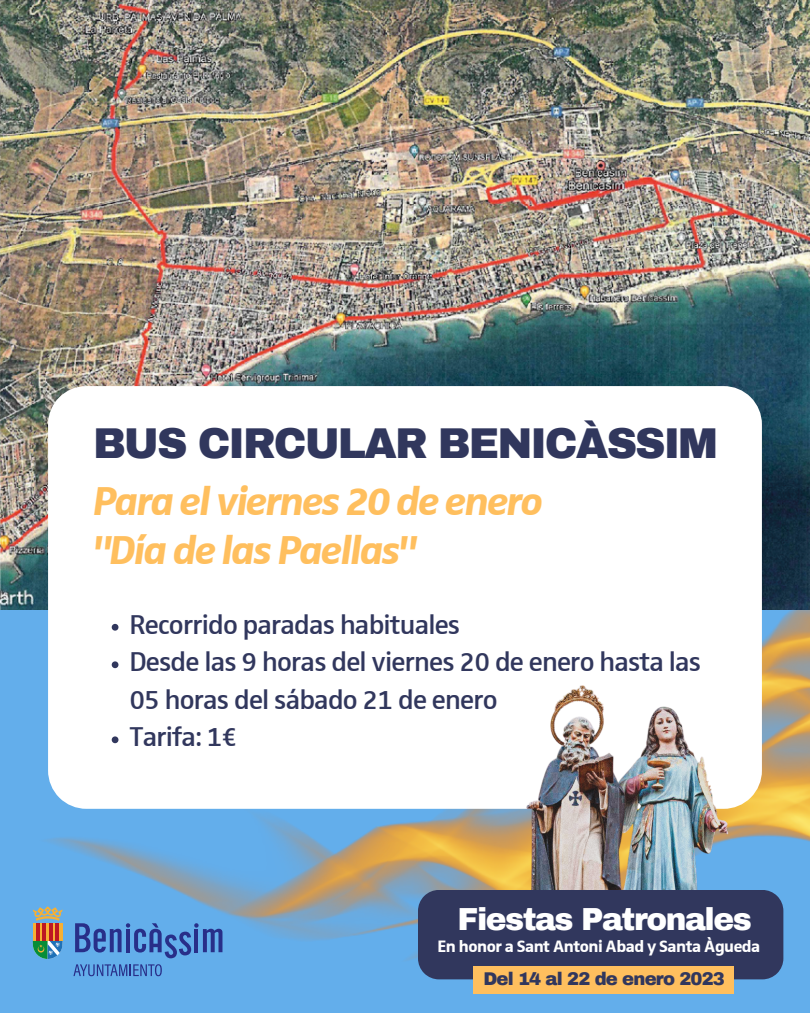
<style>
.page{position:relative;width:810px;height:1013px;background:#fff}
.page>*{position:absolute;margin:0;border:0;box-sizing:border-box;transform-origin:0 0}
.t1{font:900 42.2px "Archivo";letter-spacing:-.045em;color:#31375d}
.t2{font:italic 700 41.5px/48.8px "Sennheiser";letter-spacing:-.045em;color:#ffbf5e}
.t3{font:900 31.2px "Archivo";letter-spacing:-.045em;color:#fff}
.t4{font:600 28px/37.5px "Sennheiser";letter-spacing:-.03em;color:#31375d}
.t5{font:900 18px "Archivo";letter-spacing:-.045em;color:#31375d}
.t6{font:700 17px "Sennheiser";letter-spacing:-.03em;color:#fff}
</style>
<div class="page">
<div style="left:0;top:0;width:810px;height:1012px;background:#63aeeb"></div>
<img style="left:33px;top:609px;width:777px;height:353px">
<img style="left:0;top:0;width:810px;height:609px">
<div style="left:48px;top:386px;width:714px;height:422px;background:#fff"></div>
<svg style="left:112px;top:624px;width:6px;height:6px"></svg>
<svg style="left:112px;top:661px;width:6px;height:7px"></svg>
<svg style="left:112px;top:736px;width:6px;height:7px"></svg>
<svg style="left:33px;top:923px;width:30px;height:18px"></svg>
<hr style="left:36px;top:923px;width:3px;height:18px;background:#bd1823">
<hr style="left:56px;top:923px;width:3px;height:18px;background:#bd1823">
<hr style="left:43px;top:923px;width:3px;height:18px;background:#bd1823">
<hr style="left:49px;top:923px;width:3px;height:18px;background:#bd1823">
<svg style="left:33px;top:941px;width:30px;height:18px"></svg>
<svg style="left:33px;top:906px;width:30px;height:14px"></svg>
<svg style="left:75px;top:923px;width:147px;height:35px"></svg>
<svg style="left:73px;top:964px;width:89px;height:12px"></svg>
<img style="left:516px;top:674px;width:219px;height:215px">
<div style="left:418px;top:889px;width:365px;height:90px;background:#31375d"></div>
<div style="left:473px;top:965px;width:261px;height:28px;background:#ffbf5e"></div>
<h1 class="t1" style="left:93px;top:421px;width:626px">BUS CIRCULAR BENICÀSSIM</h1>
<h2 class="t2" style="left:93px;top:480px;width:452px">Para el viernes 20 de enero "Día de las Paellas"</h2>
<p class="t4" style="left:129px;top:608px;width:573px">Recorrido paradas habituales<br>Desde las 9 horas del viernes 20 de enero hasta las<br>05 horas del sábado 21 de enero<br>Tarifa: 1€</p>
<p class="t3" style="left:458px;top:902px;width:296px">Fiestas Patronales</p>
<p class="t6" style="left:438px;top:940px;width:324px">En honor a Sant Antoni Abad y Santa Àgueda</p>
<p class="t5" style="left:483px;top:968px;width:243px">Del 14 al 22 de enero 2023</p>
</div>
